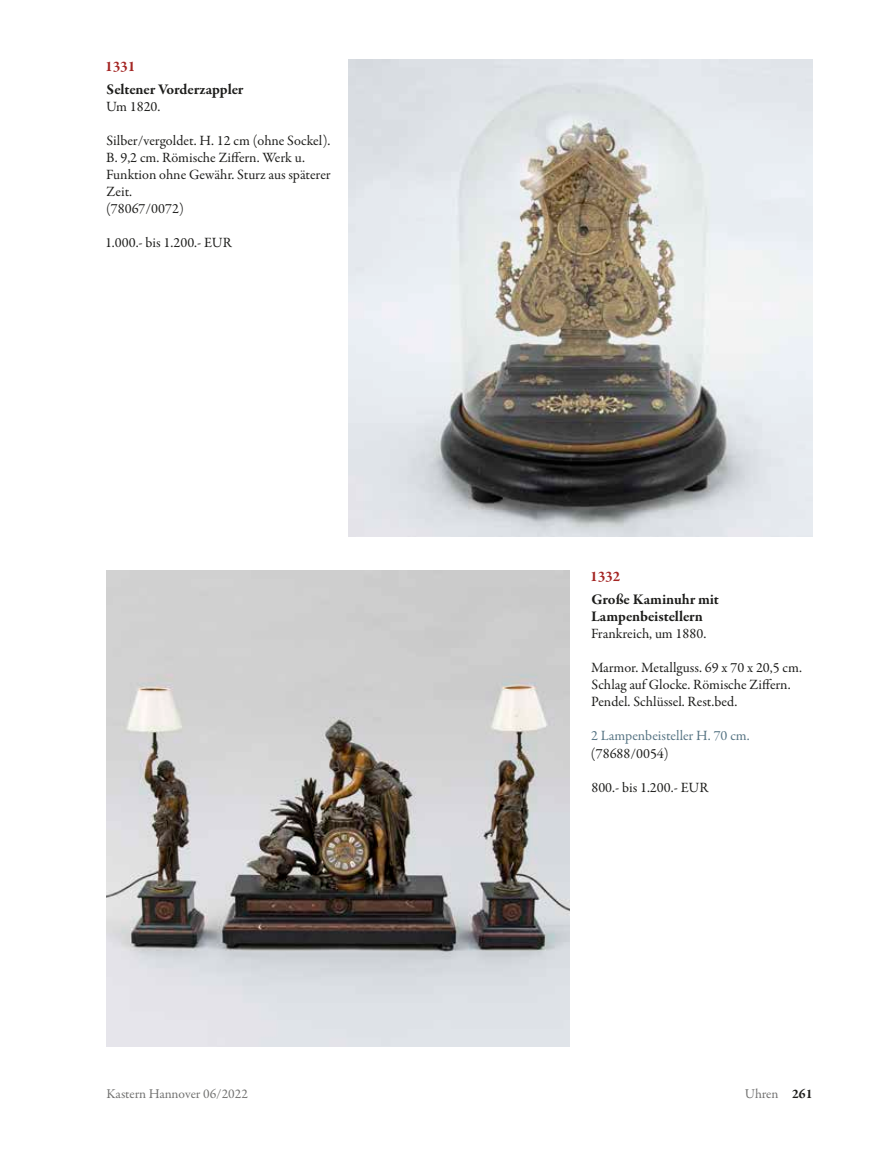
<style>
.page{position:relative;width:872px;height:1149px;background:#fff}
.page>*{position:absolute;margin:0;border:0;box-sizing:border-box;transform-origin:0 0}
.t1{font:700 15px/17px "Garamond Premr Pro";letter-spacing:-.005em;color:#1d1d1b}
.t2{font:700 15px "Garamond Premr Pro";color:#a42523}
.t3{font:14.25px/17px "Garamond Premr Pro";color:#1d1d1b}
.t4{font:14.25px "Garamond Premr Pro";color:#567483}
.t5{font:13.5px "Garamond Premr Pro";letter-spacing:-.005em;color:#70706f}
.s1{font-weight:700;color:#1d1d1b}
</style>
<div class="page">
<img style="left:349px;top:60px;width:463px;height:476px">
<img style="left:106px;top:570px;width:464px;height:476px">
<p class="t2" style="left:105px;top:57px;width:32px">1331</p>
<p class="t1" style="left:107px;top:81px;width:138px">Seltener Vorderzappler</p>
<p class="t3" style="left:106px;top:98px;width:56px">Um 1820.</p>
<p class="t3" style="left:106px;top:132px;width:226px">Silber/vergoldet. H. 12 cm (ohne Sockel).<br>B. 9,2 cm. Römische Ziffern. Werk u.<br>Funktion ohne Gewähr. Sturz aus späterer<br>Zeit.<br>(78067/0072)</p>
<p class="t3" style="left:105px;top:234px;width:128px">1.000.- bis 1.200.- EUR</p>
<p class="t2" style="left:590px;top:567px;width:32px">1332</p>
<p class="t1" style="left:591px;top:591px;width:129px">Große Kaminuhr mit<br>Lampenbeistellern</p>
<p class="t3" style="left:591px;top:625px;width:117px">Frankreich, um 1880.</p>
<p class="t3" style="left:591px;top:659px;width:212px">Marmor. Metallguss. 69 x 70 x 20,5 cm.<br>Schlag auf Glocke. Römische Ziffern.<br>Pendel. Schlüssel. Rest.bed.</p>
<p class="t4" style="left:591px;top:727px;width:160px">2 Lampenbeisteller H. 70 cm.</p>
<p class="t3" style="left:591px;top:744px;width:79px">(78688/0054)</p>
<p class="t3" style="left:591px;top:778px;width:118px">800.- bis 1.200.- EUR</p>
<p class="t5" style="left:106px;top:1085px;width:143px">Kastern Hannover 06/2022</p>
<p class="t5" style="left:745px;top:1085px;width:69px">Uhren <span class="s1">261</span></p>
</div>
